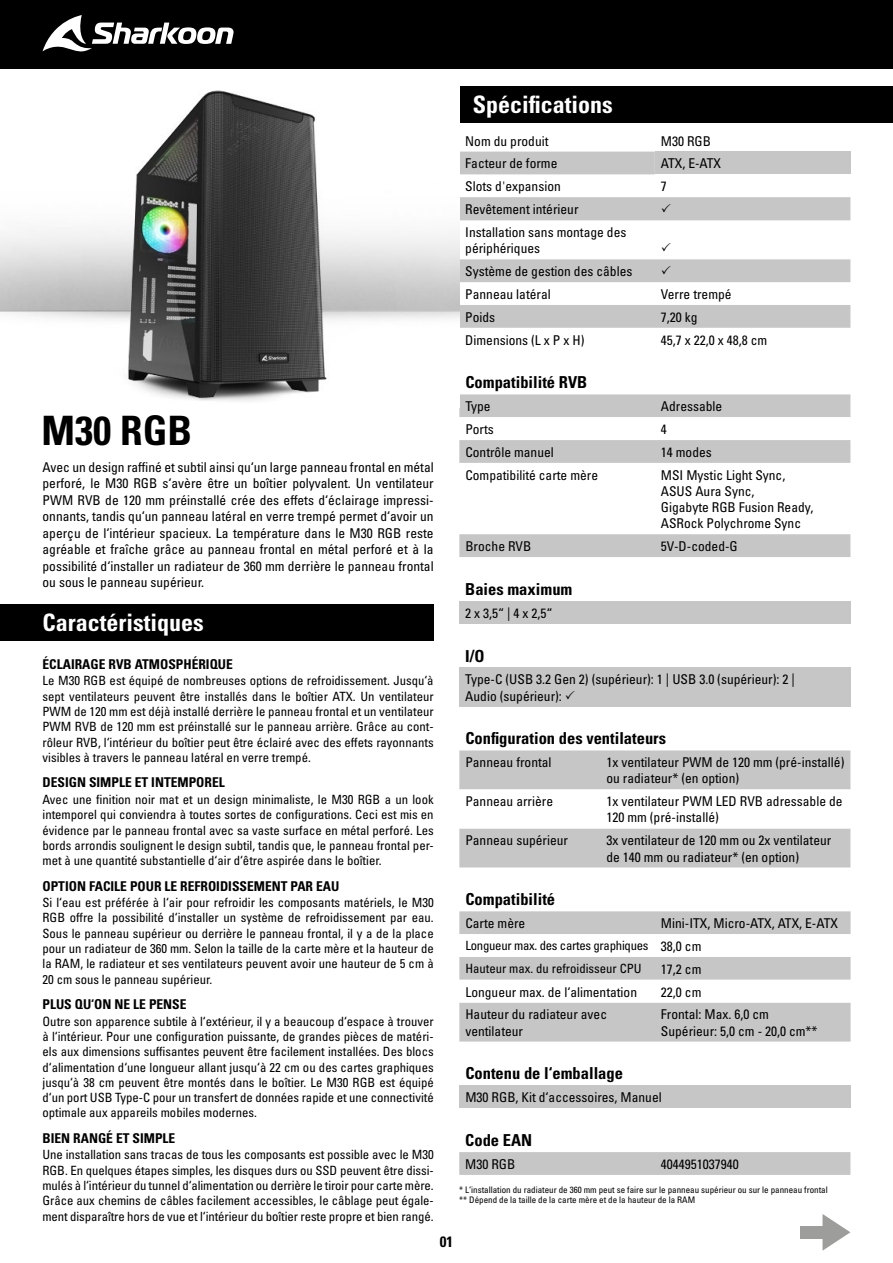
<style>
.page{position:relative;width:893px;height:1263px;background:#fff}
.page>*{position:absolute;margin:0;border:0;box-sizing:border-box;transform-origin:0 0}
.t1{font:40.5px "Univers LTCYR 67 Bold Cond";color:#000}
.t2{font:24px "Univers LTCYR 67 Bold Cond";color:#fff}
.t3{font:16.5px "Univers LTCYR 67 Bold Cond";color:#000}
.t4{font:15px "Univers LTCYR 67 Bold Cond";color:#000}
.t5{font:condensed 13.5px/16.2px "Univers LTCYR 57";color:#000}
.t6{font:13.5px "Univers LTCYR 67 Bold Cond";color:#000}
.t7{font:condensed 12.75px/15.3px "Univers LTCYR 57";color:#000;text-align:justify}
.t8{font:condensed 12.75px/22.8px "Univers LTCYR 57";letter-spacing:-.02em;color:#000}
.t9{font:condensed 9px/10.8px "Univers LTCYR 57";color:#000}
.s1{font-size:13.5px}
</style>
<div class="page">
<div style="left:0;top:0;width:893px;height:69px;background:#000"></div>
<svg style="left:43px;top:15px;width:191px;height:37px"></svg>
<div style="left:459px;top:86px;width:434px;height:37px;background:#000"></div>
<svg style="left:459px;top:152px;width:391px;height:176px"></svg>
<div style="left:655px;top:152px;width:195px;height:22px;background:#c6c6c6"></div>
<svg style="left:459px;top:667px;width:391px;height:1px"></svg>
<div style="left:459px;top:668px;width:391px;height:39px;background:#c6c6c6"></div>
<div style="left:459px;top:601px;width:391px;height:23px;background:#c6c6c6"></div>
<div style="left:459px;top:750px;width:391px;height:117px;background:#c6c6c6"></div>
<svg style="left:459px;top:789px;width:391px;height:39px"></svg>
<svg style="left:459px;top:394px;width:391px;height:163px"></svg>
<svg style="left:459px;top:417px;width:391px;height:23px"></svg>
<div style="left:459px;top:911px;width:391px;height:130px;background:#c6c6c6"></div>
<svg style="left:459px;top:934px;width:391px;height:68px"></svg>
<div style="left:459px;top:1085px;width:391px;height:23px;background:#c6c6c6"></div>
<div style="left:459px;top:1152px;width:391px;height:23px;background:#c6c6c6"></div>
<svg style="left:822px;top:1214px;width:28px;height:37px"></svg>
<div style="left:800px;top:1226px;width:25px;height:12px;background:#9d9d9c"></div>
<img style="left:0;top:90px;width:459px;height:311px">
<div style="left:0;top:604px;width:434px;height:37px;background:#000"></div>
<svg style="left:459px;top:197px;width:391px;height:85px"></svg>
<h2 class="t2" style="left:473px;top:90px;width:142px">Spécifications</h2>
<p class="t5" style="left:465px;top:132px;width:85px">Nom du produit</p>
<p class="t5" style="left:661px;top:132px;width:52px">M30 RGB</p>
<p class="t5" style="left:465px;top:155px;width:94px">Facteur de forme</p>
<p class="t5" style="left:661px;top:155px;width:62px">ATX, E-ATX</p>
<p class="t5" style="left:465px;top:178px;width:97px">Slots d'expansion</p>
<p class="t5" style="left:661px;top:178px;width:7px">7</p>
<p class="t5" style="left:465px;top:197px;width:163px;line-height:23.1px">Revêtement intérieur<br>Installation sans montage des</p>
<p class="t5" style="left:465px;top:237px;width:169px;line-height:22.8px">périphériques<br>Système de gestion des câbles<br>Panneau latéral</p>
<p class="t5" style="left:661px;top:286px;width:72px">Verre trempé</p>
<p class="t5" style="left:465px;top:308px;width:31px">Poids</p>
<p class="t5" style="left:661px;top:308px;width:38px">7,20 kg</p>
<p class="t5" style="left:465px;top:331px;width:121px">Dimensions (L x P x H)</p>
<p class="t5" style="left:661px;top:331px;width:108px">45,7 x 22,0 x 48,8 cm</p>
<h1 class="t1" style="left:41px;top:406px;width:152px">M30 RGB</h1>
<p class="t5" style="left:43px;top:458px;width:393px;text-align:justify">Avec un design raffiné et subtil ainsi qu‘un large panneau frontal en métal perforé, le M30 RGB s‘avère être un boîtier polyvalent. Un ventilateur PWM RVB de 120 mm préinstallé crée des effets d‘éclairage impressi&shy;onnants, tandis qu‘un panneau latéral en verre trempé permet d‘avoir un aperçu de l‘intérieur spacieux. La température dans le M30 RGB reste agréable et fraîche grâce au panneau frontal en métal perforé et à la possibilité d‘installer un radiateur de 360 mm derrière le panneau frontal ou sous le panneau supérieur.</p>
<h2 class="t2" style="left:43px;top:607px;width:163px">Caractéristiques</h2>
<p class="t6" style="left:43px;top:656px;width:192px">ÉCLAIRAGE RVB ATMOSPHÉRIQUE</p>
<p class="t7" style="left:43px;top:673px;width:393px">Le M30 RGB est équipé de nombreuses options de refroidissement. Jusqu‘à sept ventilateurs peuvent être installés dans le boîtier ATX. Un ventilateur PWM de 120 mm est déjà installé derrière le panneau frontal et un ventilateur PWM RVB de 120 mm est préinstallé sur le panneau arrière. Grâce au cont&shy;rôleur RVB, l‘intérieur du boîtier peut être éclairé avec des effets rayonnants visibles à travers le panneau latéral en verre trempé.</p>
<p class="t6" style="left:43px;top:774px;width:184px">DESIGN SIMPLE ET INTEMPOREL</p>
<p class="t7" style="left:43px;top:791px;width:393px">Avec une finition noir mat et un design minimaliste, le M30 RGB a un look intemporel qui conviendra à toutes sortes de configurations. Ceci est mis en évidence par le panneau frontal avec sa vaste surface en métal perforé. Les bords arrondis soulignent le design subtil, tandis que, le panneau frontal per&shy;met à une quantité substantielle d‘air d‘être aspirée dans le boîtier.</p>
<p class="t6" style="left:43px;top:877px;width:298px">OPTION FACILE POUR LE REFROIDISSEMENT PAR EAU</p>
<p class="t7" style="left:43px;top:894px;width:393px">Si l‘eau est préférée à l‘air pour refroidir les composants matériels, le M30<br>RGB offre la possibilité d‘installer un système de refroidissement par eau.<br>Sous le panneau supérieur ou derrière le panneau frontal, il y a de la place pour un radiateur de 360 mm. Selon la taille de la carte mère et la hauteur de la RAM, le radiateur et ses ventilateurs peuvent avoir une hauteur de 5 cm à 20 cm sous le panneau supérieur.</p>
<p class="t6" style="left:43px;top:996px;width:146px">PLUS QU‘ON NE LE PENSE</p>
<p class="t7" style="left:43px;top:1013px;width:393px">Outre son apparence subtile à l‘extérieur, il y a beaucoup d‘espace à trouver à l‘intérieur. Pour une configuration puissante, de grandes pièces de matéri&shy;els aux dimensions suffisantes peuvent être facilement installées. Des blocs d‘alimentation d‘une longueur allant jusqu‘à 22 cm ou des cartes graphiques jusqu‘à 38 cm peuvent être montés dans le boîtier. Le M30 RGB est équipé d‘un port USB Type-C pour un transfert de données rapide et une connectivité optimale aux appareils mobiles modernes.</p>
<p class="t6" style="left:43px;top:1130px;width:134px">BIEN RANGÉ ET SIMPLE</p>
<p class="t7" style="left:43px;top:1147px;width:393px">Une installation sans tracas de tous les composants est possible avec le M30<br>RGB. En quelques étapes simples, les disques durs ou SSD peuvent être dissi&shy;mulés à l‘intérieur du tunnel d‘alimentation ou derrière le tiroir pour carte mère.<br>Grâce aux chemins de câbles facilement accessibles, le câblage peut égale&shy;ment disparaître hors de vue et l‘intérieur du boîtier reste propre et bien rangé.</p>
<p class="t4" style="left:440px;top:1232px;width:15px">01</p>
<p class="t3" style="left:465px;top:372px;width:123px">Compatibilité RVB</p>
<p class="t5" style="left:465px;top:398px;width:27px">Type</p>
<p class="t5" style="left:661px;top:398px;width:63px">Adressable</p>
<p class="t5" style="left:465px;top:421px;width:30px">Ports</p>
<p class="t5" style="left:661px;top:421px;width:7px">4</p>
<p class="t5" style="left:465px;top:444px;width:90px">Contrôle manuel</p>
<p class="t5" style="left:661px;top:444px;width:52px">14 modes</p>
<p class="t5" style="left:465px;top:466px;width:134px">Compatibilité carte mère</p>
<p class="t5" style="left:661px;top:466px;width:154px">MSI Mystic Light Sync,<br>ASUS Aura Sync,<br>Gigabyte RGB Fusion Ready,<br>ASRock Polychrome Sync</p>
<p class="t5" style="left:465px;top:538px;width:68px">Broche RVB</p>
<p class="t5" style="left:661px;top:538px;width:78px">5V-D-coded-G</p>
<p class="t3" style="left:465px;top:579px;width:109px">Baies maximum</p>
<p class="t5" style="left:465px;top:604px;width:89px">2 x 3,5“ | 4 x 2,5“</p>
<p class="t3" style="left:465px;top:646px;width:21px">I/O</p>
<p class="t5" style="left:465px;top:671px;width:331px">Type-C (USB 3.2 Gen 2) (supérieur): 1 | USB 3.0 (supérieur): 2 |<br>Audio (supérieur):</p>
<p class="t3" style="left:465px;top:728px;width:202px">Configuration des ventilateurs</p>
<p class="t5" style="left:465px;top:754px;width:88px">Panneau frontal</p>
<p class="t5" style="left:606px;top:754px;width:240px">1x ventilateur PWM de 120 mm (pré-installé) ou radiateur* (en option)</p>
<p class="t5" style="left:465px;top:793px;width:89px">Panneau arrière</p>
<p class="t5" style="left:606px;top:793px;width:238px">1x ventilateur PWM LED RVB adressable de<br>120 mm (pré-installé)</p>
<p class="t5" style="left:465px;top:832px;width:104px">Panneau supérieur</p>
<p class="t5" style="left:606px;top:832px;width:226px">3x ventilateur de 120 mm ou 2x ventilateur de 140 mm ou radiateur* (en option)</p>
<p class="t3" style="left:465px;top:889px;width:91px">Compatibilité</p>
<p class="t5" style="left:465px;top:915px;width:61px">Carte mère</p>
<p class="t5" style="left:661px;top:915px;width:178px">Mini-ITX, Micro-ATX, ATX, E-ATX</p>
<p class="t8" style="left:465px;top:934px;width:238px">Longueur max. des cartes graphiques <span class="s1">38,0 cm<br></span>Hauteur max. du refroidisseur CPU</p>
<p class="t5" style="left:661px;top:960px;width:42px">17,2 cm</p>
<p class="t5" style="left:465px;top:983px;width:173px">Longueur max. de l‘alimentation</p>
<p class="t5" style="left:661px;top:983px;width:42px">22,0 cm</p>
<p class="t5" style="left:465px;top:1006px;width:143px">Hauteur du radiateur avec ventilateur</p>
<p class="t5" style="left:661px;top:1006px;width:158px">Frontal: Max. 6,0 cm<br>Supérieur: 5,0 cm - 20,0 cm**</p>
<p class="t3" style="left:465px;top:1063px;width:159px">Contenu de l‘emballage</p>
<p class="t5" style="left:465px;top:1089px;width:198px">M30 RGB, Kit d‘accessoires, Manuel</p>
<p class="t3" style="left:465px;top:1130px;width:68px">Code EAN</p>
<p class="t5" style="left:465px;top:1156px;width:52px">M30 RGB</p>
<p class="t5" style="left:661px;top:1156px;width:79px">4044951037940</p>
<p class="t9" style="left:459px;top:1184px;width:370px">* L‘installation du radiateur de 360 mm peut se faire sur le panneau supérieur ou sur le panneau frontal ** Dépend de la taille de la carte mère et de la hauteur de la RAM</p>
</div>
